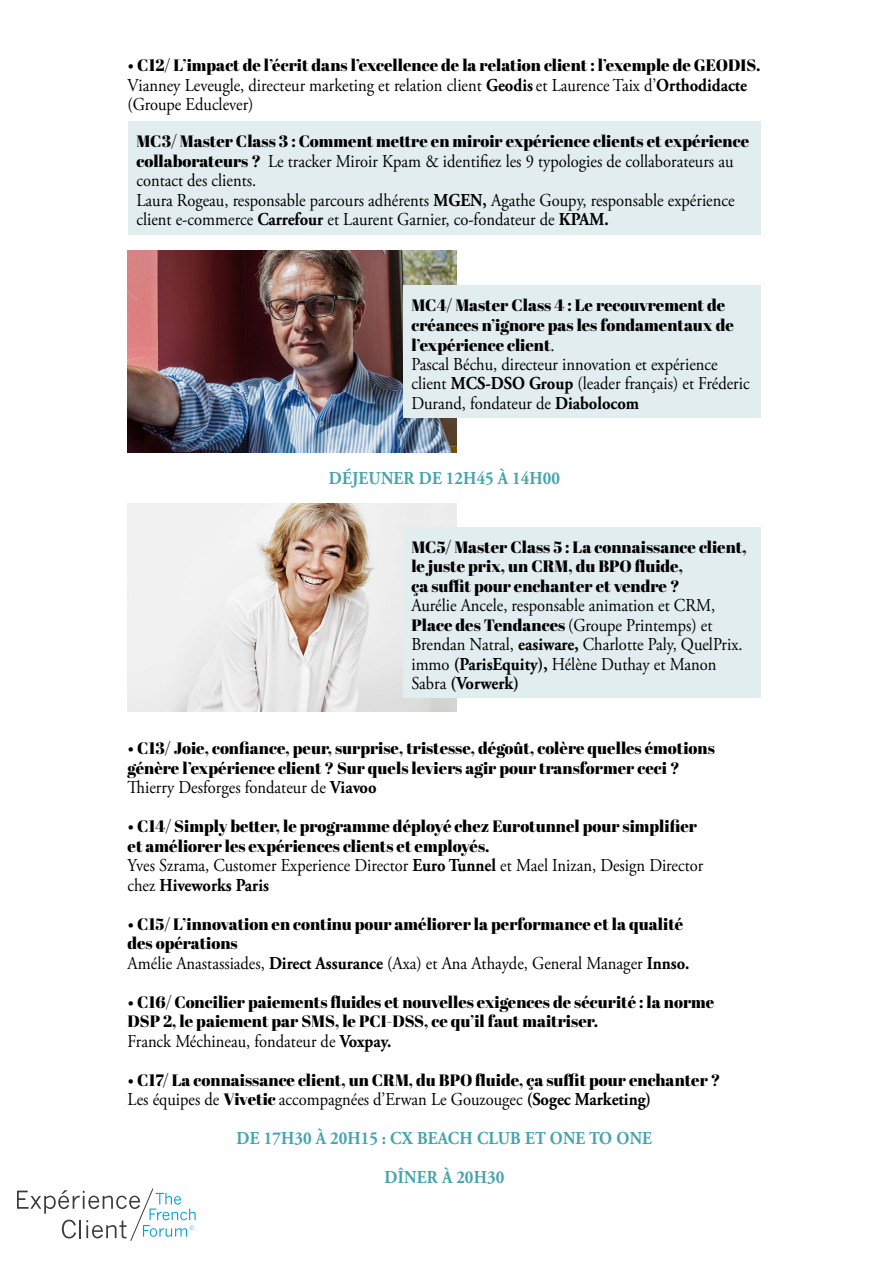
<style>
.page{position:relative;width:893px;height:1263px;background:#fff}
.page>*{position:absolute;margin:0;border:0;box-sizing:border-box;transform-origin:0 0}
.t1{font:18.15px/19.5px "Adobe Garamond Pro";color:#000;scale:.91 1}
.t2{font:700 18.15px "Adobe Garamond Pro";letter-spacing:.015em;color:#45a4ad;scale:.91 1}
.t3{font:16.5px/19.5px "Abril Fatface";color:#000}
.t4{font:6.9px "Myriad Pro";color:#36a9e1}
.s1{font-weight:700}
.s2{font-family:"Abril Fatface";font-size:16.5px}
.s3{font-family:"Adobe Garamond Pro";font-size:18.15px}
</style>
<div class="page">
<svg style="left:17px;top:1188px;width:179px;height:53px"></svg>
<div style="left:128px;top:121px;width:633px;height:113px;background:#e2edef"></div>
<img style="left:128px;top:251px;width:329px;height:202px">
<div style="left:403px;top:285px;width:358px;height:133px;background:#e2edef"></div>
<img style="left:128px;top:504px;width:329px;height:207px">
<div style="left:403px;top:527px;width:358px;height:171px;background:#e2edef"></div>
<p class="t3" style="left:128px;top:55px;width:635px">• C12/ L’impact de l’écrit dans l’excellence de la relation client : l’exemple de GEODIS.</p>
<p class="t1" style="left:128px;top:76px;width:682px">Vianney Leveugle, directeur marketing et relation client <span class="s1">Geodis</span> et Laurence Taix d’<span class="s1">Orthodidacte </span>(Groupe Educlever)</p>
<p class="t3" style="left:136px;top:131px;width:614px">MC3/ Master Class 3 : Comment mettre en miroir expérience clients et expérience</p>
<p class="t1" style="left:136px;top:152px;width:659px"><span class="s2">collaborateurs ?</span> Le tracker Miroir Kpam &amp; identifiez les 9 typologies de collaborateurs au contact des clients.<br>Laura Rogeau, responsable parcours adhérents <span class="s1">MGEN,</span> Agathe Goupy, responsable expérience client e-commerce <span class="s1">Carrefour</span> et Laurent Garnier, co-fondateur de <span class="s1">KPAM.</span></p>
<p class="t3" style="left:411px;top:295px;width:324px">MC4/ Master Class 4 : Le recouvrement de créances n’ignore pas les fondamentaux de l’expérience client<span class="s3">.</span></p>
<p class="t1" style="left:411px;top:355px;width:373px">Pascal Béchu, directeur innovation et expérience client <span class="s1">MCS-DSO Group</span> (leader français) et Fréderic<br>Durand, fondateur de <span class="s1">Diabolocom</span></p>
<p class="t2" style="left:329px;top:468px;width:256px">DÉJEUNER DE 12H45 À 14H00</p>
<p class="t3" style="left:411px;top:537px;width:337px">MC5/ Master Class 5 : La connaissance client, le juste prix, un CRM, du BPO fluide,<br>ça suffit pour enchanter et vendre ?</p>
<p class="t1" style="left:411px;top:596px;width:365px">Aurélie Ancele, responsable animation et CRM, <span class="s2">Place des Tendances</span> (Groupe Printemps) et Brendan Natral, <span class="s1">easiware,</span> Charlotte Paly, QuelPrix. immo <span class="s1">(ParisEquity),</span> Hélène Duthay et Manon Sabra <span class="s1">(Vorwerk)</span></p>
<p class="t3" style="left:128px;top:738px;width:589px">• C13/ Joie, confiance, peur, surprise, tristesse, dégoût, colère quelles émotions génère l’expérience client ? Sur quels leviers agir pour transformer ceci ?</p>
<p class="t1" style="left:128px;top:778px;width:275px">Thierry Desforges fondateur de <span class="s1">Viavoo</span></p>
<p class="t3" style="left:128px;top:816px;width:571px">• C14/ Simply better, le programme déployé chez Eurotunnel pour simplifier et améliorer les expériences clients et employés.</p>
<p class="t1" style="left:128px;top:856px;width:634px">Yves Szrama, Customer Experience Director <span class="s1">Euro Tunnel</span> et Mael Inizan, Design Director chez <span class="s1">Hiveworks Paris</span></p>
<p class="t3" style="left:128px;top:913px;width:557px">• C15/ L’innovation en continu pour améliorer la performance et la qualité des opérations</p>
<p class="t1" style="left:128px;top:954px;width:619px">Amélie Anastassiades, <span class="s1">Direct Assurance</span> (Axa) et Ana Athayde, General Manager <span class="s1">Innso.</span></p>
<p class="t3" style="left:128px;top:991px;width:588px">• C16/ Concilier paiements fluides et nouvelles exigences de sécurité : la norme<br>DSP 2, le paiement par SMS, le PCI-DSS, ce qu’il faut maitriser.</p>
<p class="t1" style="left:128px;top:1032px;width:292px">Franck Méchineau, fondateur de <span class="s1">Voxpay.</span></p>
<p class="t3" style="left:128px;top:1069px;width:594px">• C17/ La connaissance client, un CRM, du BPO fluide, ça suffit pour enchanter ?</p>
<p class="t1" style="left:128px;top:1090px;width:577px">Les équipes de <span class="s2">Vivetic</span> accompagnées d’Erwan Le Gouzougec <span class="s1">(Sogec Marketing)</span></p>
<p class="t2" style="left:237px;top:1128px;width:458px">DE 17H30 À 20H15 : CX BEACH CLUB ET ONE TO ONE</p>
<p class="t2" style="left:385px;top:1167px;width:133px">DÎNER À 20H30</p>
<p class="t4" style="left:190px;top:1224px;width:6px">©</p>
</div>
